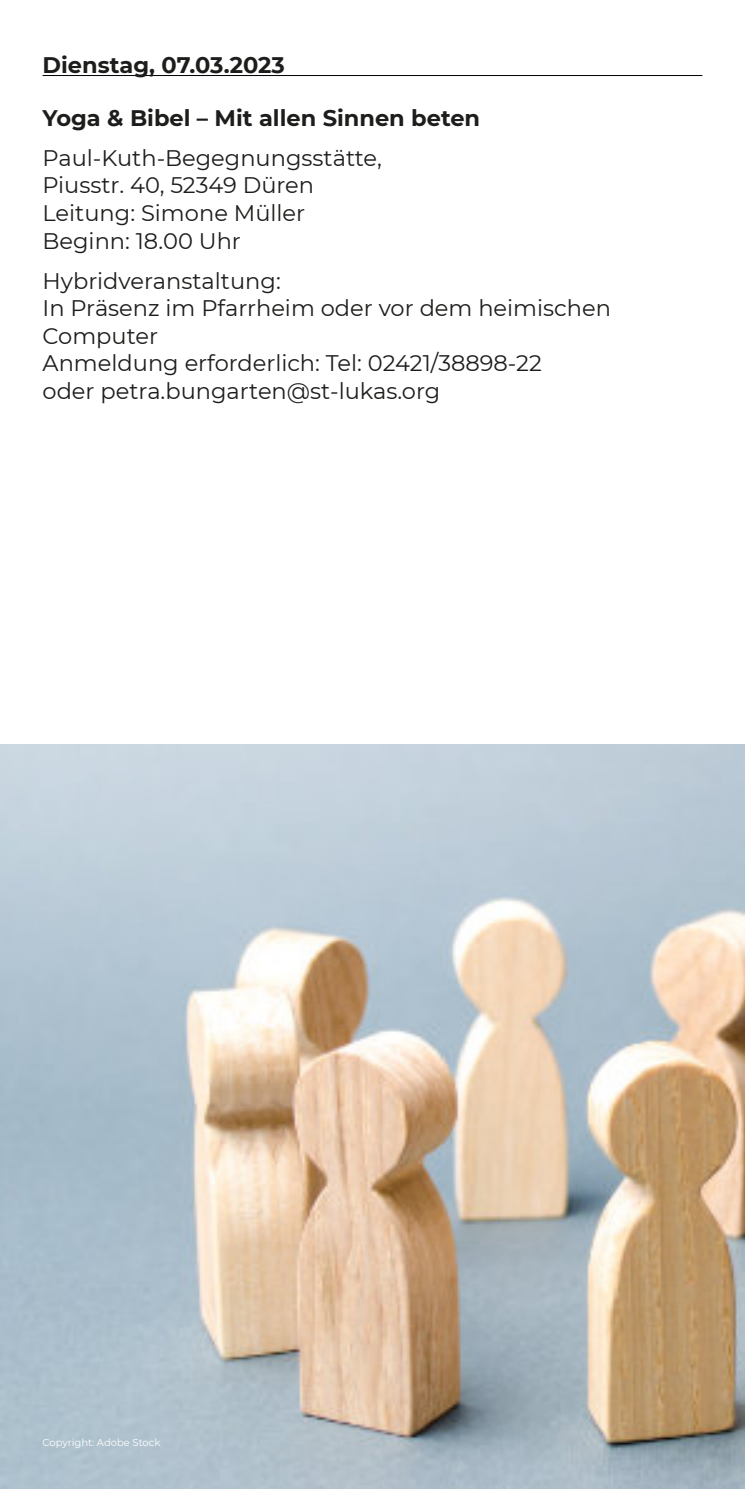
<style>
.page{position:relative;width:745px;height:1489px;background:#fff}
.page>*{position:absolute;margin:0;border:0;box-sizing:border-box;transform-origin:0 0}
.t1{font:22.5px/27.5px "Montserrat";color:#1d1d1b}
.t2{font:700 22.5px "Montserrat";color:#1d1d1b}
.t3{font:10px "Montserrat";color:#fff}
</style>
<div class="page">
<hr style="left:43px;top:75px;width:659px;height:1px;background:#000">
<img style="left:0;top:744px;width:744px;height:744px">
<p class="t2" style="left:43px;top:52px;width:243px">Dienstag, 07.03.2023</p>
<p class="t2" style="left:43px;top:104px;width:439px">Yoga &amp; Bibel – Mit allen Sinnen beten</p>
<p class="t1" style="left:43px;top:144px;width:340px">Paul-Kuth-Begegnungsstätte,<br>Piusstr. 40, 52349 Düren<br>Leitung: Simone Müller<br>Beginn: 18.00 Uhr</p>
<p class="t1" style="left:43px;top:267px;width:569px">Hybridveranstaltung:<br>In Präsenz im Pfarrheim oder vor dem heimischen Computer<br>Anmeldung erforderlich: Tel: 02421/38898-22<br>oder petra.bungarten@st-lukas.org</p>
<p class="t3" style="left:43px;top:1436px;width:119px">Copyright: Adobe Stock</p>
</div>
